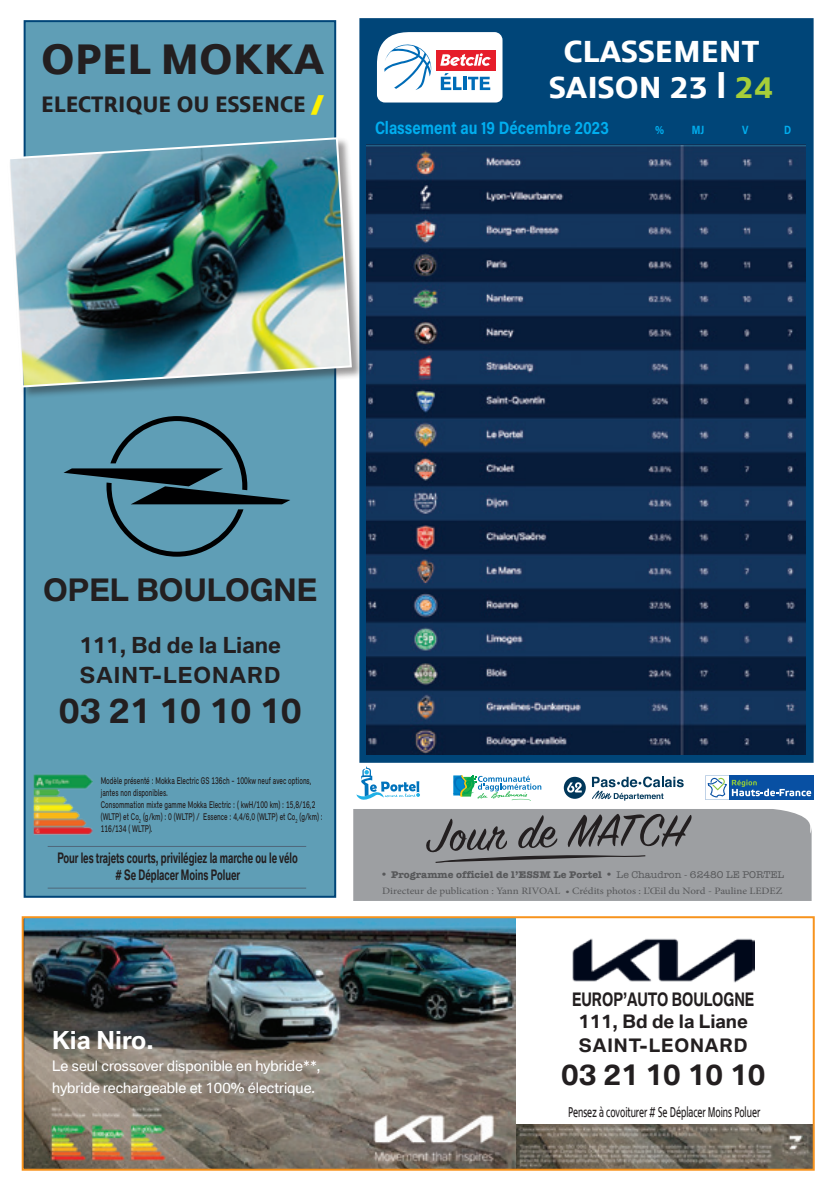
<style>
.page{position:relative;width:840px;height:1191px;background:#fff}
.page>*{position:absolute;margin:0;border:0;box-sizing:border-box;transform-origin:0 0}
.t1{font:50.4px "Sign Painter House Script";color:#231f20}
.t2{font:700 42px "MINI Type Global Pro";color:#231f20;scale:1.05 1}
.t3{font:700 33.4px "BMW Type V2";color:#231f20}
.t4{font:700 30px "MINI Type Global Pro";color:#fff;scale:1.05 1}
.t5{font:700 30px "BMW Type V2";color:#231f20}
.t6{font:700 28px "BMW Type V2";color:#231f20}
.t7{font:700 24px "BMW Type V2";color:#fff}
.t8{font:700 22px "MINI Type Global Pro";color:#231f20}
.t9{font:700 21.4px "BMW Type V2";color:#231f20}
.t10{font:700 21.4px "BMW Type V2";letter-spacing:.045em;color:#231f20}
.t11{font:18px "Acumin Variable Concept";color:#00aeef;scale:.87 1}
.t12{font:700 18px "BMW Type V2";color:#231f20;scale:.76 1}
.t13{font:700 18px "BMW Type V2";color:#231f20}
.t14{font:700 18px "BMW Type V2";letter-spacing:.05em;color:#231f20}
.t15{font:14px/22px "BMW Type V2";color:#fff}
.t16{font:700 14px "BMW Type V2";color:#231f20;scale:.65 1}
.t17{font:14px "MINI Type Global Pro";color:#231f20;scale:.65 1}
.t18{font:12px "Acumin Variable Concept";color:#00aeef;scale:.87 1}
.t19{font:10px/12px "MINI Sans Serif";color:#231f20;scale:.71 1}
.t20{font:700 10px "American Typewriter";color:#57585a;scale:1.05 1}
.t21{font:9.8px "Minion Pro";color:#57585a;scale:1.12 1}
.s1{color:#fff101}
.s2{font-size:37px}
.s3{color:#a6ce39}
.s4{font-size:11.2px}
.s5{font-weight:400}
</style>
<div class="page">
<svg style="left:515px;top:1124px;width:300px;height:44px;background:#756f63"></svg>
<img style="left:25px;top:919px;width:490px;height:248px">
<div style="left:24px;top:20px;width:312px;height:877px;background:#5f9eb6;border:2px solid #004578"></div>
<div style="left:359px;top:18px;width:454px;height:745px;background:#004578;border:2px solid #004578"></div>
<svg style="left:563px;top:777px;width:22px;height:22px"></svg>
<svg style="left:592px;top:776px;width:91px;height:24px"></svg>
<svg style="left:453px;top:775px;width:88px;height:25px"></svg>
<svg style="left:810px;top:775px;width:3px;height:24px"></svg>
<svg style="left:705px;top:775px;width:105px;height:24px"></svg>
<svg style="left:356px;top:766px;width:64px;height:34px"></svg>
<div style="left:353px;top:809px;width:458px;height:92px;background:#9d9fa2"></div>
<svg style="left:377px;top:32px;width:125px;height:70px;background:#e0d5de"></svg>
<img style="left:366px;top:145px;width:215px;height:609px">
<img style="left:581px;top:145px;width:224px;height:609px">
<div style="left:22px;top:916px;width:792px;height:254px;border:2px solid #f7931d"></div>
<img style="left:572px;top:938px;width:182px;height:44px">
<hr style="left:131px;top:500px;width:159px;height:4px;background:#000001">
<svg style="left:64px;top:416px;width:183px;height:141px"></svg>
<hr style="left:48px;top:846px;width:258px;height:1px;background:#4f687b">
<hr style="left:48px;top:887px;width:258px;height:1px;background:#4f687b">
<div style="left:7px;top:137px;width:356px;height:262px;background:#231f20;opacity:.45"></div>
<img style="left:7px;top:136px;width:346px;height:252px">
<img style="left:33px;top:774px;width:60px;height:61px">
<div style="left:424px;top:813px;width:267px;height:50px;background:#9d9fa2"></div>
<p class="t2" style="left:41px;top:25px;width:271px">OPEL MOKKA</p>
<p class="t8" style="left:41px;top:86px;width:284px">ELECTRIQUE OU ESSENCE <span class="s1">/</span></p>
<p class="t4" style="left:563px;top:26px;width:188px">CLASSEMENT</p>
<p class="t4" style="left:548px;top:62px;width:215px">SAISON 23 <span class="s2">I</span> <span class="s3">24</span></p>
<p class="t11" style="left:375px;top:115px;width:270px">Classement au 19 Décembre 2023</p>
<p class="t18" style="left:654px;top:121px;width:12px">%</p>
<p class="t18" style="left:691px;top:121px;width:16px">MJ</p>
<p class="t18" style="left:741px;top:121px;width:9px">V</p>
<p class="t18" style="left:783px;top:121px;width:10px">D</p>
<p class="t5" style="left:43px;top:572px;width:275px">OPEL BOULOGNE</p>
<p class="t9" style="left:79px;top:633px;width:203px">111, Bd de la Liane</p>
<p class="t10" style="left:80px;top:663px;width:202px">SAINT-LEONARD</p>
<p class="t3" style="left:59px;top:691px;width:244px">03 21 10 10 10</p>
<p class="t19" style="left:101px;top:774px;width:298px">Modèle présenté : Mokka Electric GS 136ch - 100kw neuf avec options, jantes non disponibles.</p>
<p class="t19" style="left:101px;top:798px;width:314px">Consommation mixte gamme Mokka Electric : ( kwH/100 km) : 15,8/16,2 (WLTP) et Co<sub>2</sub> (g/km) : 0 (WLTP) / Essence : 4,4/6,0 (WLTP) et Co<sub>2</sub> (g/km) :<br>116/134 ( WLTP).</p>
<p class="t16" style="left:57px;top:850px;width:371px">Pour les trajets courts, privilégiez la marche ou le vélo</p>
<p class="t16" style="left:115px;top:866px;width:193px"># Se Déplacer Moins Poluer</p>
<p class="t7" style="left:52px;top:1025px;width:103px">Kia Niro.</p>
<p class="t15" style="left:52px;top:1056px;width:269px">Le seul crossover disponible en hybride**, hybride rechargeable et 100% électrique.</p>
<h1 class="t1" style="left:596px;top:799px;width:43px">AT</h1>
<p class="t20" style="left:380px;top:865px;width:386px"><span class="s4">•</span> Programme officiel de l’ESSM Le Portel <span class="s4">•</span> <span class="s5">Le Chaudron - 62480 LE PORTEL</span></p>
<p class="t21" style="left:382px;top:884px;width:358px">Directeur de publication : Yann RIVOAL • Crédits photos : L’Œil du Nord - Pauline LEDEZ</p>
<p class="t12" style="left:571px;top:989px;width:241px">EUROP’AUTO BOULOGNE</p>
<p class="t13" style="left:578px;top:1010px;width:171px">111, Bd de la Liane</p>
<p class="t14" style="left:578px;top:1034px;width:170px">SAINT-LEONARD</p>
<p class="t6" style="left:561px;top:1058px;width:206px">03 21 10 10 10</p>
<p class="t17" style="left:568px;top:1101px;width:297px">Pensez à covoiturer # Se Déplacer Moins Poluer</p>
</div>
